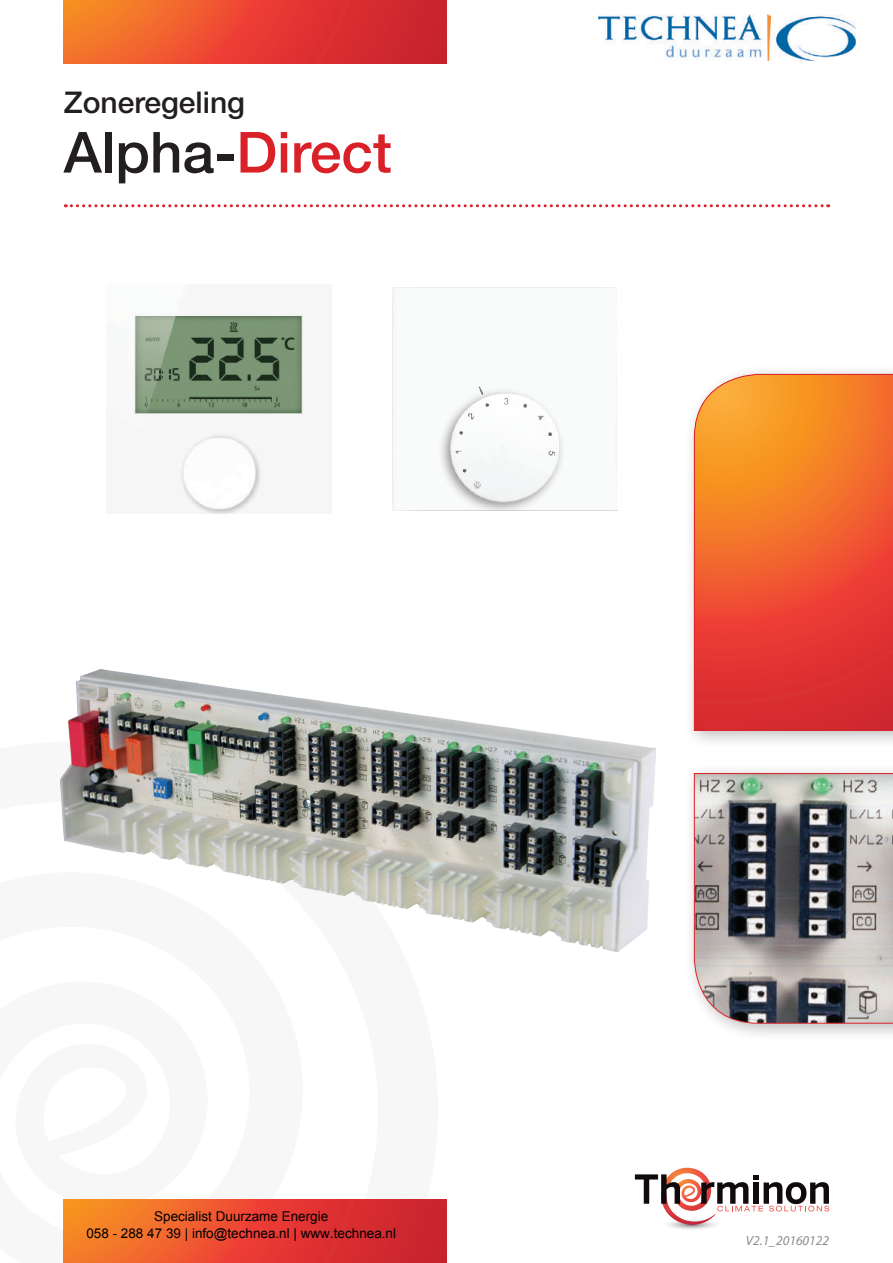
<style>
.page{position:relative;width:893px;height:1263px;background:#fff}
.page>*{position:absolute;margin:0;border:0;box-sizing:border-box;transform-origin:0 0}
.t1{font:500 56.7px "Helvetica Neue LT Std";color:#231f20}
.t2{font:500 30px "Helvetica Neue LT Std";color:#231f20}
.t3{font:13.5px/16.2px "Arial";color:#000;text-align:center}
.t4{font:italic 13.5px "Myriad Pro";color:#918b8c}
.s1{color:#da2128}
</style>
<div class="page">
<svg style="left:64px;top:0;width:382px;height:64px"></svg>
<svg style="left:635px;top:1168px;width:194px;height:61px"></svg>
<svg style="left:65px;top:204px;width:764px;height:3px"></svg>
<div style="left:684px;top:364px;width:209px;height:385px;background:#231f20;opacity:.3"></div>
<svg style="left:694px;top:374px;width:199px;height:357px"></svg>
<div style="left:684px;top:763px;width:209px;height:279px;background:#231f20;opacity:.3"></div>
<svg style="left:694px;top:773px;width:199px;height:251px"></svg>
<svg style="left:64px;top:1199px;width:382px;height:64px"></svg>
<img style="left:59px;top:669px;width:597px;height:283px">
<img style="left:392px;top:288px;width:225px;height:223px">
<img style="left:134px;top:312px;width:169px;height:201px">
<img style="left:599px;top:14px;width:257px;height:47px">
<h2 class="t2" style="left:64px;top:84px;width:183px">Zoneregeling</h2>
<h1 class="t1" style="left:64px;top:119px;width:330px">Alpha-<span class="s1">Direct</span></h1>
<p class="t3" style="left:86px;top:1209px;width:311px">Specialist Duurzame Energie<br>058 - 288 47 39 | info@technea.nl | www.technea.nl</p>
<p class="t4" style="left:746px;top:1232px;width:85px">V2.1_20160122</p>
</div>
